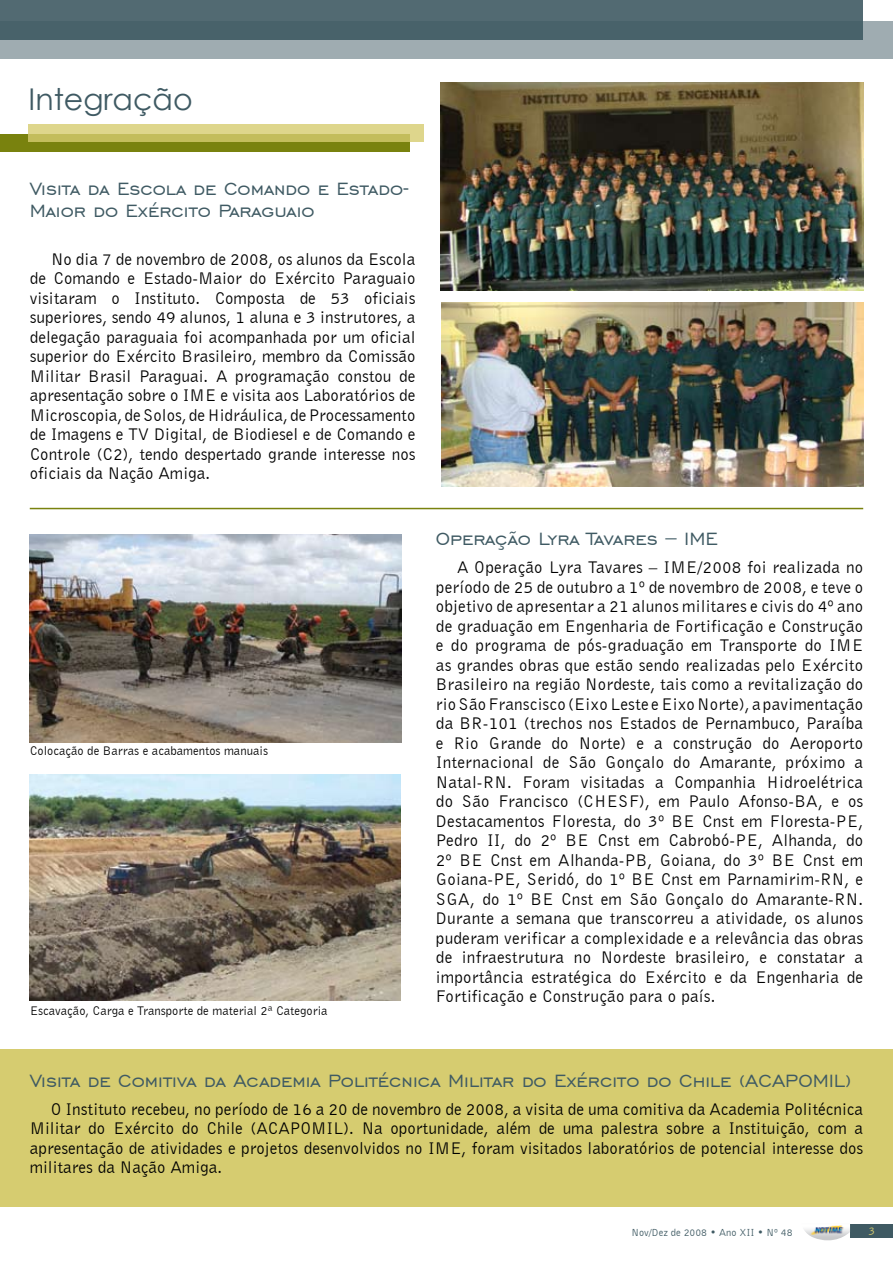
<style>
.page{position:relative;width:893px;height:1263px;background:#fff}
.page>*{position:absolute;margin:0;border:0;box-sizing:border-box;transform-origin:0 0}
.t1{font:30px "Century Gothic";color:#3f5a63}
.t2{font:22.5px/22.5px "Engravers Gothic BT";color:#3f5a63}
.t3{font:17.25px/19.5px "Bell Gothic BT";color:#000;text-align:justify}
.t4{font:12.75px "Bell Gothic BT";color:#000}
.t5{font:12px "Bell Gothic BT";color:#d6cc70}
.t6{font:10.5px "Bell Gothic BT";color:#3f5a63}
</style>
<div class="page">
<div style="left:850px;top:1223px;width:43px;height:14px;background:#3f5a63"></div>
<div style="left:0;top:0;width:863px;height:40px;background:#526a72"></div>
<img style="left:804px;top:1225px;width:46px;height:16px">
<svg style="left:0;top:21px;width:893px;height:38px;fill:#9facb1"></svg>
<div style="left:0;top:1049px;width:893px;height:158px;background:#d6cc70"></div>
<div style="left:0;top:134px;width:410px;height:18px;background:#79820e"></div>
<svg style="left:29px;top:124px;width:395px;height:18px;fill:#ded68c"></svg>
<img style="left:441px;top:83px;width:422px;height:207px">
<img style="left:441px;top:302px;width:422px;height:184px">
<hr style="left:30px;top:508px;width:833px;height:1px;background:#79820e">
<img style="left:30px;top:534px;width:372px;height:209px">
<img style="left:30px;top:774px;width:370px;height:227px">
<h1 class="t1" style="left:29px;top:78px;width:166px">Integração</h1>
<h2 class="t2" style="left:30px;top:177px;width:381px">Visita da Escola de Comando e Estado-<br>Maior do Exército Paraguaio</h2>
<p class="t3" style="left:30px;top:249px;width:387px;text-indent:21px">No dia 7 de novembro de 2008, os alunos da Escola de Comando e Estado-Maior do Exército Paraguaio visitaram o Instituto. Composta de 53 oficiais superiores, sendo 49 alunos, 1 aluna e 3 instrutores, a delegação paraguaia foi acompanhada por um oficial superior do Exército Brasileiro, membro da Comissão Militar Brasil Paraguai. A programação constou de apresentação sobre o IME e visita aos Laboratórios de Microscopia, de Solos, de Hidráulica, de Processamento de Imagens e TV Digital, de Biodiesel e de Comando e Controle (C2), tendo despertado grande interesse nos oficiais da Nação Amiga.</p>
<p class="t4" style="left:30px;top:743px;width:240px">Colocação de Barras e acabamentos manuais</p>
<p class="t4" style="left:30px;top:1002px;width:299px">Escavação, Carga e Transporte de material 2ª Categoria</p>
<h2 class="t2" style="left:436px;top:527px;width:283px">Operação Lyra Tavares – IME</h2>
<p class="t3" style="left:436px;top:557px;width:429px;text-indent:21px">A Operação Lyra Tavares – IME/2008 foi realizada no período de 25 de outubro a 1º de novembro de 2008, e teve o objetivo de apresentar a 21 alunos militares e civis do 4º ano de graduação em Engenharia de Fortificação e Construção e do programa de pós-graduação em Transporte do IME as grandes obras que estão sendo realizadas pelo Exército Brasileiro na região Nordeste, tais como a revitalização do rio São Franscisco (Eixo Leste e Eixo Norte), a pavimentação da BR-101 (trechos nos Estados de Pernambuco, Paraíba e Rio Grande do Norte) e a construção do Aeroporto Internacional de São Gonçalo do Amarante, próximo a Natal-RN. Foram visitadas a Companhia Hidroelétrica do São Francisco (CHESF), em Paulo Afonso-BA, e os Destacamentos Floresta, do 3º BE Cnst em Floresta-PE, Pedro II, do 2º BE Cnst em Cabrobó-PE, Alhanda, do 2º BE Cnst em Alhanda-PB, Goiana, do 3º BE Cnst em Goiana-PE, Seridó, do 1º BE Cnst em Parnamirim-RN, e SGA, do 1º BE Cnst em São Gonçalo do Amarante-RN.<br>Durante a semana que transcorreu a atividade, os alunos puderam verificar a complexidade e a relevância das obras de infraestrutura no Nordeste brasileiro, e constatar a importância estratégica do Exército e da Engenharia de Fortificação e Construção para o país.</p>
<h2 class="t2" style="left:30px;top:1069px;width:823px">Visita de Comitiva da Academia Politécnica Militar do Exército do Chile (ACAPOMIL)</h2>
<p class="t3" style="left:30px;top:1099px;width:835px;text-indent:21px">O Instituto recebeu, no período de 16 a 20 de novembro de 2008, a visita de uma comitiva da Academia Politécnica Militar do Exército do Chile (ACAPOMIL). Na oportunidade, além de uma palestra sobre a Instituição, com a apresentação de atividades e projetos desenvolvidos no IME, foram visitados laboratórios de potencial interesse dos militares da Nação Amiga.</p>
<p class="t6" style="left:632px;top:1226px;width:162px">Nov/Dez de 2008 • Ano XII • Nº 48</p>
<p class="t5" style="left:868px;top:1223px;width:8px">3</p>
</div>
